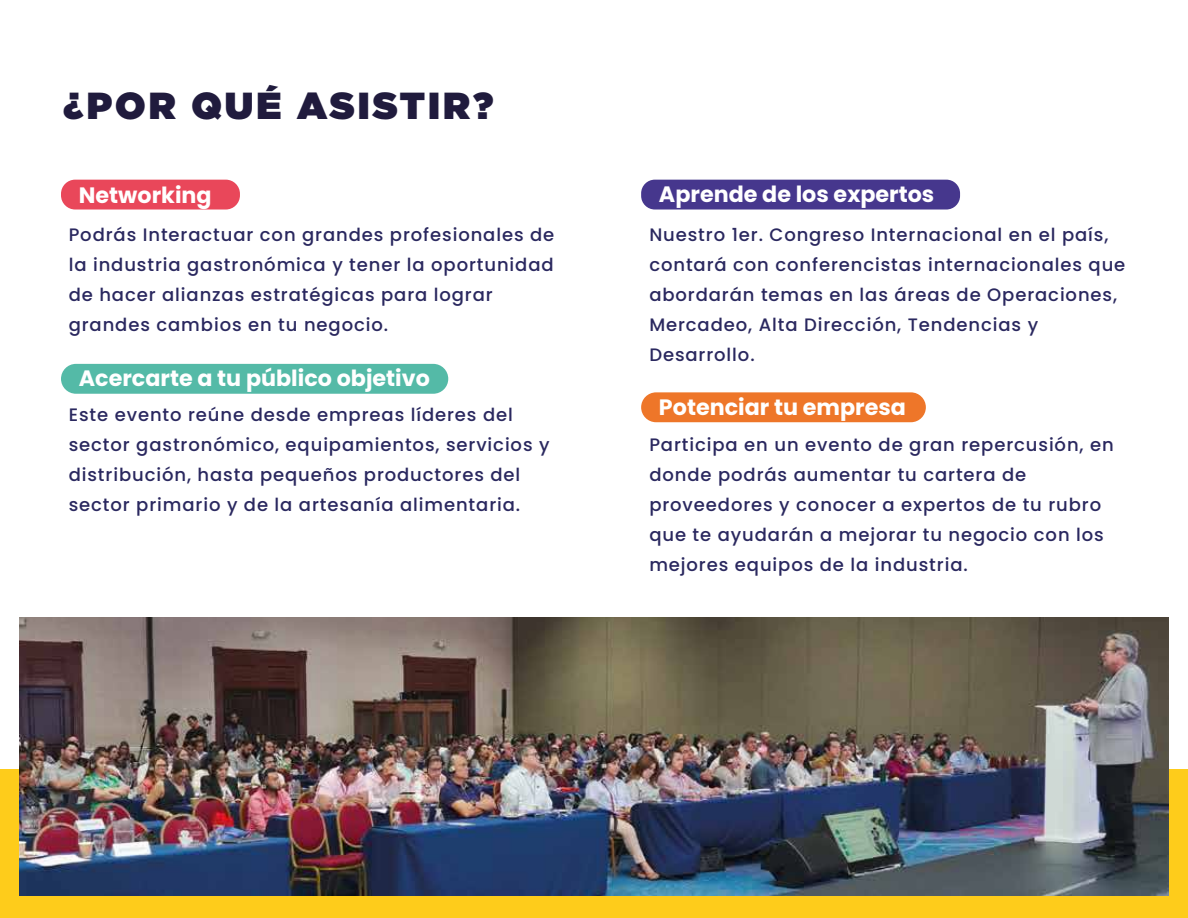
<style>
.page{position:relative;width:1188px;height:918px;background:#fff}
.page>*{position:absolute;margin:0;border:0;box-sizing:border-box;transform-origin:0 0}
.t1{font:900 37.65px "Gotham";letter-spacing:.08em;color:#201b3d}
.t2{font:700 22.2px "Poppins";color:#fff}
.t3{font:500 18px/30px "Poppins";letter-spacing:.05em;color:#2a285f}
</style>
<div class="page">
<div style="left:61px;top:180px;width:179px;height:30px;background:#e9475a;border-radius:14px"></div>
<div style="left:61px;top:364px;width:387px;height:30px;background:#54baa7;border-radius:15px"></div>
<div style="left:0;top:769px;width:1188px;height:148px;background:#fecc1b"></div>
<div style="left:641px;top:392px;width:285px;height:30px;background:#ee7629;border-radius:15px"></div>
<div style="left:641px;top:180px;width:319px;height:30px;background:#46378d;border-radius:14px"></div>
<img style="left:19px;top:617px;width:1150px;height:279px">
<h1 class="t1" style="left:64px;top:79px;width:431px">¿POR QUÉ ASISTIR?</h1>
<p class="t2" style="left:79px;top:182px;width:134px">Networking</p>
<p class="t3" style="left:69px;top:220px;width:487px">Podrás Interactuar con grandes profesionales de la industria gastronómica y tener la oportunidad de hacer alianzas estratégicas para lograr grandes cambios en tu negocio.</p>
<p class="t2" style="left:79px;top:365px;width:353px">Acercarte a tu público objetivo</p>
<p class="t3" style="left:69px;top:400px;width:482px">Este evento reúne desde empreas líderes del sector gastronómico, equipamientos, servicios y distribución, hasta pequeños productores del sector primario y de la artesanía alimentaria.</p>
<p class="t2" style="left:659px;top:181px;width:277px">Aprende de los expertos</p>
<p class="t3" style="left:649px;top:220px;width:478px">Nuestro 1er. Congreso Internacional en el país, contará con conferencistas internacionales que abordarán temas en las áreas de Operaciones, Mercadeo, Alta Dirección, Tendencias y Desarrollo.</p>
<p class="t2" style="left:659px;top:395px;width:249px">Potenciar tu empresa</p>
<p class="t3" style="left:649px;top:430px;width:466px">Participa en un evento de gran repercusión, en donde podrás aumentar tu cartera de proveedores y conocer a expertos de tu rubro que te ayudarán a mejorar tu negocio con los mejores equipos de la industria.</p>
</div>
